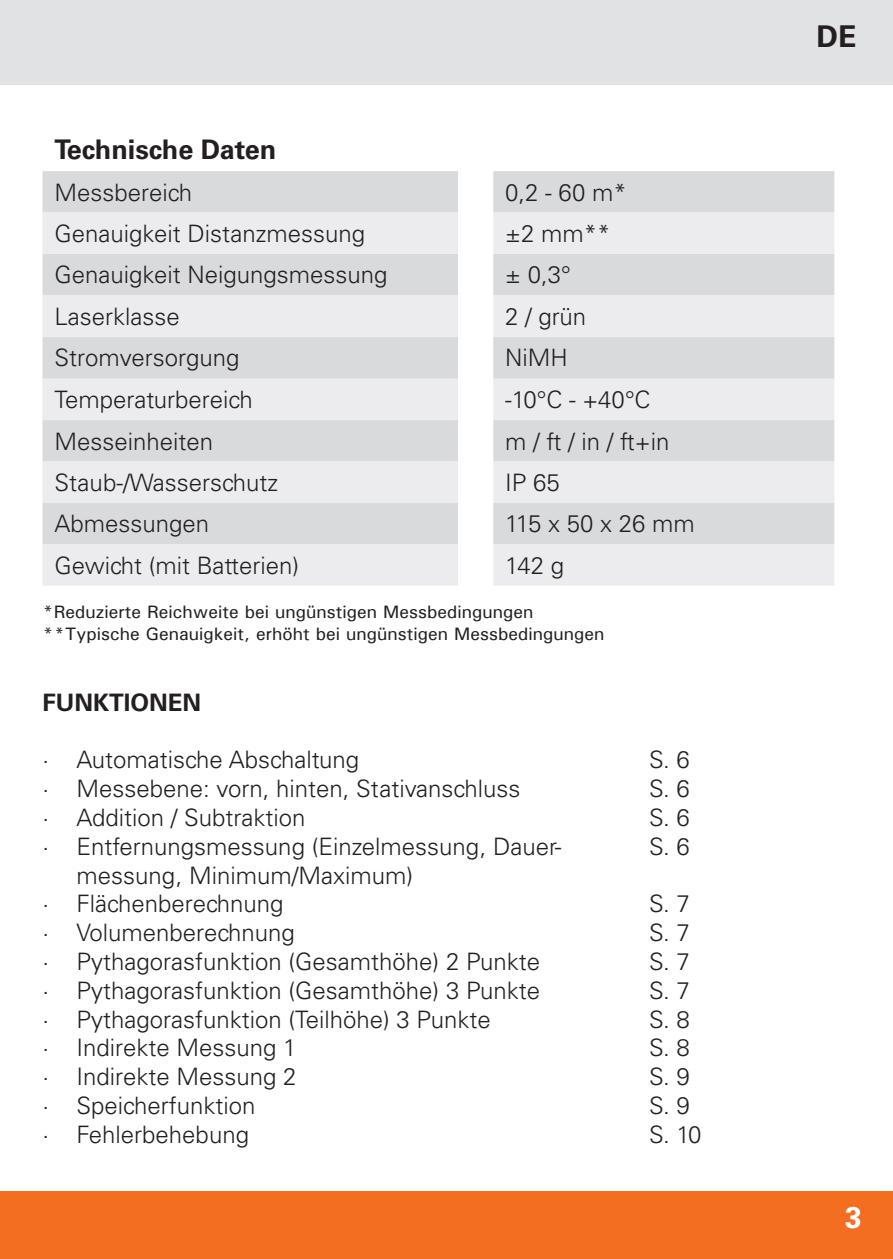
<style>
.page{position:relative;width:893px;height:1259px;background:#fff}
.page>*{position:absolute;margin:0;border:0;box-sizing:border-box;transform-origin:0 0}
.t1{font:700 30px "Univers LT Std";color:#231f20}
.t2{font:700 30px "Univers LT Std";color:#fff}
.t3{font:700 27px "Univers LT Std";color:#231f20}
.Inhalt_Tabelle{font:300 24px/28.8px "Univers LT Std";color:#231f20}
.Inhalt{font:300 24px "Univers LT Std";color:#231f20}
.t4{font:700 24px "Univers LT Std";color:#231f20}
.Standard_10{font:18px "Univers";color:#231f20}
</style>
<div class="page">
<div style="left:0;top:1191px;width:893px;height:68px;background:#f36e21"></div>
<div style="left:0;top:0;width:893px;height:85px;background:#e1e2e4"></div>
<div style="left:43px;top:171px;width:791px;height:41px;background:#d9dadc"></div>
<svg style="left:43px;top:212px;width:791px;height:373px;background:#e4e5e7"></svg>
<p class="t3" style="left:55px;top:134px;width:223px">Technische Daten</p>
<p class="Inhalt_Tabelle" style="left:55px;top:178px;width:139px">Messbereich</p>
<p class="Inhalt_Tabelle" style="left:505px;top:178px;width:123px">0,2 - 60 m*</p>
<p class="Inhalt_Tabelle" style="left:55px;top:219px;width:312px">Genauigkeit Distanzmessung</p>
<p class="Inhalt_Tabelle" style="left:505px;top:219px;width:107px">±2 mm**</p>
<p class="Inhalt_Tabelle" style="left:55px;top:260px;width:334px">Genauigkeit Neigungsmessung</p>
<p class="Inhalt_Tabelle" style="left:505px;top:260px;width:67px">± 0,3°</p>
<p class="Inhalt_Tabelle" style="left:55px;top:302px;width:127px">Laserklasse</p>
<p class="Inhalt_Tabelle" style="left:505px;top:302px;width:82px">2 / grün</p>
<p class="Inhalt_Tabelle" style="left:55px;top:343px;width:186px">Stromversorgung</p>
<p class="Inhalt_Tabelle" style="left:505px;top:343px;width:64px">NiMH</p>
<p class="Inhalt_Tabelle" style="left:55px;top:385px;width:200px">Temperaturbereich</p>
<p class="Inhalt_Tabelle" style="left:505px;top:385px;width:147px">-10°C - +40°C</p>
<p class="Inhalt_Tabelle" style="left:55px;top:426px;width:160px">Messeinheiten</p>
<p class="Inhalt_Tabelle" style="left:505px;top:426px;width:166px">m / ft / in / ft+in</p>
<p class="Inhalt_Tabelle" style="left:55px;top:468px;width:225px">Staub-/Wasserschutz</p>
<p class="Inhalt_Tabelle" style="left:505px;top:468px;width:56px">IP 65</p>
<p class="Inhalt_Tabelle" style="left:55px;top:509px;width:156px">Abmessungen</p>
<p class="Inhalt_Tabelle" style="left:505px;top:509px;width:191px">115 x 50 x 26 mm</p>
<p class="Inhalt_Tabelle" style="left:55px;top:551px;width:246px">Gewicht (mit Batterien)</p>
<p class="Inhalt_Tabelle" style="left:505px;top:551px;width:60px">142 g</p>
<p class="Standard_10" style="left:43px;top:601px;width:492px">*Reduzierte Reichweite bei ungünstigen Messbedingungen</p>
<p class="Standard_10" style="left:43px;top:622px;width:563px">**Typische Genauigkeit, erhöht bei ungünstigen Messbedingungen</p>
<p class="t4" style="left:43px;top:688px;width:160px">FUNKTIONEN</p>
<p class="Inhalt_Tabelle" style="left:43px;top:745px;width:318px">· Automatische Abschaltung</p>
<p class="Inhalt_Tabelle" style="left:43px;top:774px;width:479px">· Messebene: vorn, hinten, Stativanschluss</p>
<p class="Inhalt_Tabelle" style="left:43px;top:803px;width:264px">· Addition / Subtraktion</p>
<p class="Inhalt_Tabelle" style="left:77px;top:832px;width:486px;text-indent:-34px">· Entfernungsmessung (Einzelmessung, Dauer&shy;messung, Minimum/Maximum)</p>
<p class="Inhalt_Tabelle" style="left:43px;top:889px;width:243px">· Flächenberechnung</p>
<p class="Inhalt_Tabelle" style="left:43px;top:918px;width:254px">· Volumenberechnung</p>
<p class="Inhalt_Tabelle" style="left:43px;top:947px;width:499px">· Pythagorasfunktion (Gesamthöhe) 2 Punkte</p>
<p class="Inhalt_Tabelle" style="left:43px;top:976px;width:499px">· Pythagorasfunktion (Gesamthöhe) 3 Punkte</p>
<p class="Inhalt_Tabelle" style="left:43px;top:1004px;width:450px">· Pythagorasfunktion (Teilhöhe) 3 Punkte</p>
<p class="Inhalt_Tabelle" style="left:43px;top:1033px;width:256px">· Indirekte Messung 1</p>
<p class="Inhalt_Tabelle" style="left:43px;top:1062px;width:256px">· Indirekte Messung 2</p>
<p class="Inhalt_Tabelle" style="left:43px;top:1091px;width:214px">· Speicherfunktion</p>
<p class="Inhalt_Tabelle" style="left:43px;top:1120px;width:208px">· Fehlerbehebung</p>
<p class="Inhalt" style="left:649px;top:745px;width:42px">S. 6</p>
<p class="Inhalt" style="left:649px;top:774px;width:42px">S. 6</p>
<p class="Inhalt" style="left:649px;top:803px;width:42px">S. 6</p>
<p class="Inhalt" style="left:649px;top:831px;width:42px">S. 6</p>
<p class="Inhalt" style="left:649px;top:889px;width:42px">S. 7</p>
<p class="Inhalt" style="left:649px;top:918px;width:42px">S. 7</p>
<p class="Inhalt" style="left:649px;top:947px;width:42px">S. 7</p>
<p class="Inhalt" style="left:649px;top:975px;width:42px">S. 7</p>
<p class="Inhalt" style="left:649px;top:1004px;width:42px">S. 8</p>
<p class="Inhalt" style="left:649px;top:1033px;width:42px">S. 8</p>
<p class="Inhalt" style="left:649px;top:1062px;width:42px">S. 9</p>
<p class="Inhalt" style="left:649px;top:1091px;width:42px">S. 9</p>
<p class="Inhalt" style="left:649px;top:1119px;width:54px">S. 10</p>
<p class="t1" style="left:816px;top:19px;width:41px">DE</p>
<p class="t2" style="left:845px;top:1200px;width:18px">3</p>
</div>
